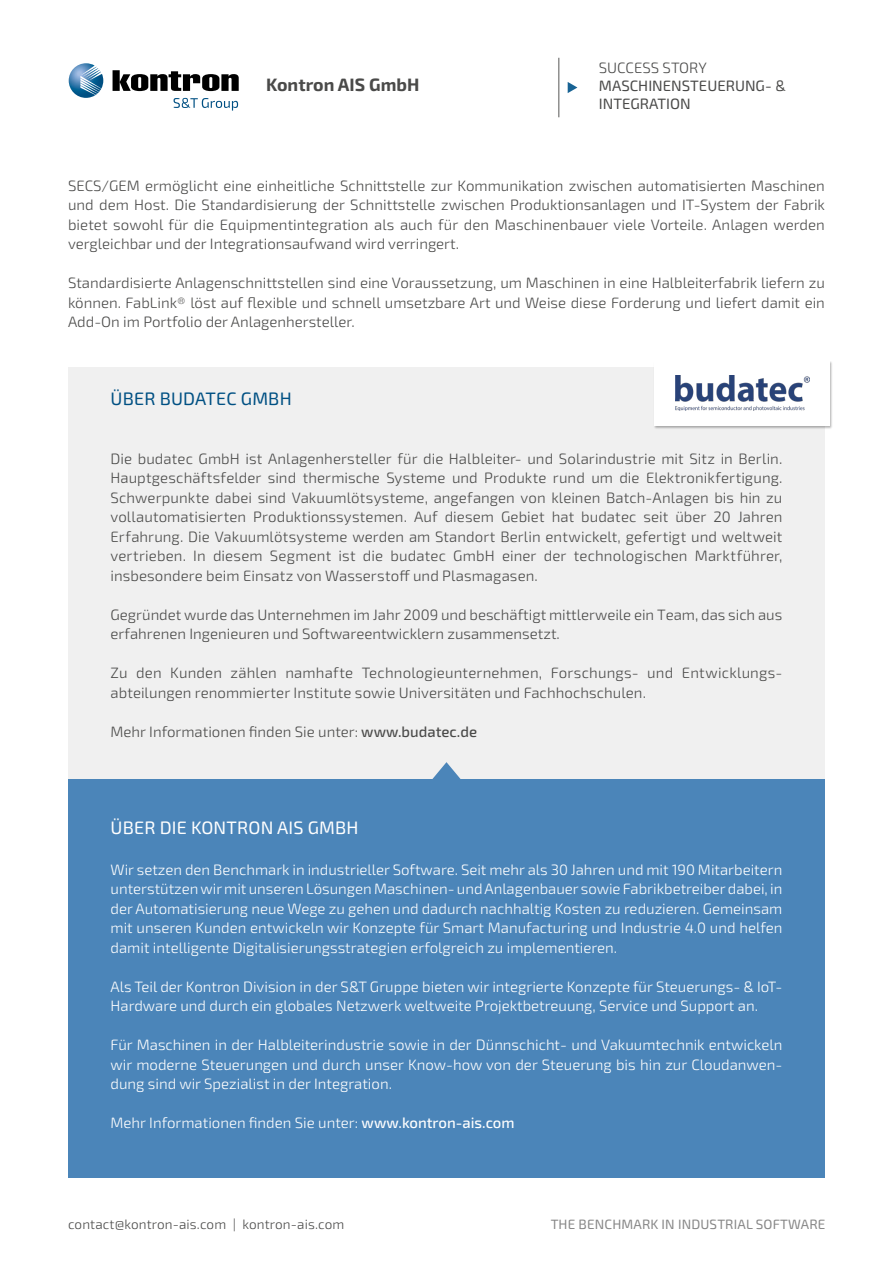
<style>
.page{position:relative;width:893px;height:1263px;background:#fff}
.page>*{position:absolute;margin:0;border:0;box-sizing:border-box;transform-origin:0 0}
.t1{font:18px "Sn T";letter-spacing:.01em;color:#fff}
.t2{font:18px "Sn T";letter-spacing:.01em;color:#005083}
.t3{font:700 17.85px "Sn T";color:#4a4a49}
.t4{font:300 15px/19.5px "Sn T";color:#4a4a49;text-align:justify}
.t5{font:300 15px/19.5px "Sn T";color:#fff;text-align:justify}
.t6{font:15px/18px "Sn T";color:#4a4a49}
.t7{font:300 13.5px "Sn T";letter-spacing:.01em;color:#4a4a49}
.t8{font:13.5px "Sn T";letter-spacing:.01em;color:#878787}
.s1{font-weight:500}
</style>
<div class="page">
<img style="left:69px;top:63px;width:34px;height:35px">
<svg style="left:113px;top:70px;width:126px;height:21px"></svg>
<svg style="left:174px;top:98px;width:64px;height:13px"></svg>
<hr style="left:558px;top:58px;width:1px;height:59px;background:#575756">
<svg style="left:568px;top:82px;width:9px;height:11px"></svg>
<div style="left:68px;top:367px;width:757px;height:430px;background:#f0f0f0"></div>
<div style="left:68px;top:779px;width:757px;height:399px;background:#4b85b9"></div>
<div style="left:654px;top:361px;width:179px;height:69px;background:#000;opacity:.3"></div>
<div style="left:654px;top:361px;width:175px;height:65px;background:#fff"></div>
<svg style="left:432px;top:762px;width:29px;height:17px"></svg>
<img style="left:675px;top:376px;width:135px;height:35px">
<p class="t3" style="left:266px;top:74px;width:155px">Kontron AIS GmbH</p>
<p class="t4" style="left:599px;top:59px;width:109px">SUCCESS STORY</p>
<p class="t6" style="left:599px;top:77px;width:189px">MASCHINENSTEUERUNG- &amp;<br>INTEGRATION</p>
<p class="t4" style="left:68px;top:176px;width:759px">SECS/GEM ermöglicht eine einheitliche Schnittstelle zur Kommunikation zwischen automatisierten Maschinen und dem Host. Die Standardisierung der Schnittstelle zwischen Produktionsanlagen und IT-System der Fabrik bietet sowohl für die Equipmentintegration als auch für den Maschinenbauer viele Vorteile. Anlagen werden vergleichbar und der Integrationsaufwand wird verringert.</p>
<p class="t4" style="left:68px;top:273px;width:758px">Standardisierte Anlagenschnittstellen sind eine Voraussetzung, um Maschinen in eine Halbleiterfabrik liefern zu können. FabLink® löst auf flexible und schnell umsetzbare Art und Weise diese Forderung und liefert damit ein Add-On im Portfolio der Anlagenhersteller.</p>
<p class="t2" style="left:111px;top:388px;width:183px">ÜBER BUDATEC GMBH</p>
<p class="t4" style="left:111px;top:449px;width:673px">Die budatec GmbH ist Anlagenhersteller für die Halbleiter- und Solarindustrie mit Sitz in Berlin.<br>Hauptgeschäftsfelder sind thermische Systeme und Produkte rund um die Elektronikfertigung.<br>Schwerpunkte dabei sind Vakuumlötsysteme, angefangen von kleinen Batch-Anlagen bis hin zu vollautomatisierten Produktionssystemen. Auf diesem Gebiet hat budatec seit über 20 Jahren Erfahrung. Die Vakuumlötsysteme werden am Standort Berlin entwickelt, gefertigt und weltweit vertrieben. In diesem Segment ist die budatec GmbH einer der technologischen Marktführer, insbesondere beim Einsatz von Wasserstoff und Plasmagasen.</p>
<p class="t4" style="left:111px;top:605px;width:673px">Gegründet wurde das Unternehmen im Jahr 2009 und beschäftigt mittlerweile ein Team, das sich aus erfahrenen Ingenieuren und Softwareentwicklern zusammensetzt.</p>
<p class="t4" style="left:111px;top:663px;width:669px">Zu den Kunden zählen namhafte Technologieunternehmen, Forschungs- und Entwicklungs-- abteilungen renommierter Institute sowie Universitäten und Fachhochschulen.</p>
<p class="t4" style="left:111px;top:722px;width:368px">Mehr Informationen finden Sie unter: <span class="s1">www.budatec.de</span></p>
<p class="t1" style="left:111px;top:817px;width:249px">ÜBER DIE KONTRON AIS GMBH</p>
<p class="t5" style="left:111px;top:860px;width:673px">Wir setzen den Benchmark in industrieller Software. Seit mehr als 30 Jahren und mit 190 Mitarbeitern unterstützen wir mit unseren Lösungen Maschinen- und Anlagenbauer sowie Fabrikbetreiber dabei, in der Automatisierung neue Wege zu gehen und dadurch nachhaltig Kosten zu reduzieren. Gemeinsam mit unseren Kunden entwickeln wir Konzepte für Smart Manufacturing und Industrie 4.0 und helfen damit intelligente Digitalisierungsstrategien erfolgreich zu implementieren.</p>
<p class="t5" style="left:111px;top:977px;width:673px">Als Teil der Kontron Division in der S&amp;T Gruppe bieten wir integrierte Konzepte für Steuerungs- &amp; IoT-<br>Hardware und durch ein globales Netzwerk weltweite Projektbetreuung, Service und Support an.</p>
<p class="t5" style="left:111px;top:1036px;width:673px">Für Maschinen in der Halbleiterindustrie sowie in der Dünnschicht- und Vakuumtechnik entwickeln wir moderne Steuerungen und durch unser Know-how von der Steuerung bis hin zur Cloudanwen&shy;dung sind wir Spezialist in der Integration.</p>
<p class="t5" style="left:111px;top:1114px;width:406px">Mehr Informationen finden Sie unter: <span class="s1">www.kontron-ais.com</span></p>
<p class="t7" style="left:68px;top:1216px;width:278px">contact@kontron-ais.com | kontron-ais.com</p>
<p class="t8" style="left:551px;top:1216px;width:276px">THE BENCHMARK IN INDUSTRIAL SOFTWARE</p>
</div>
